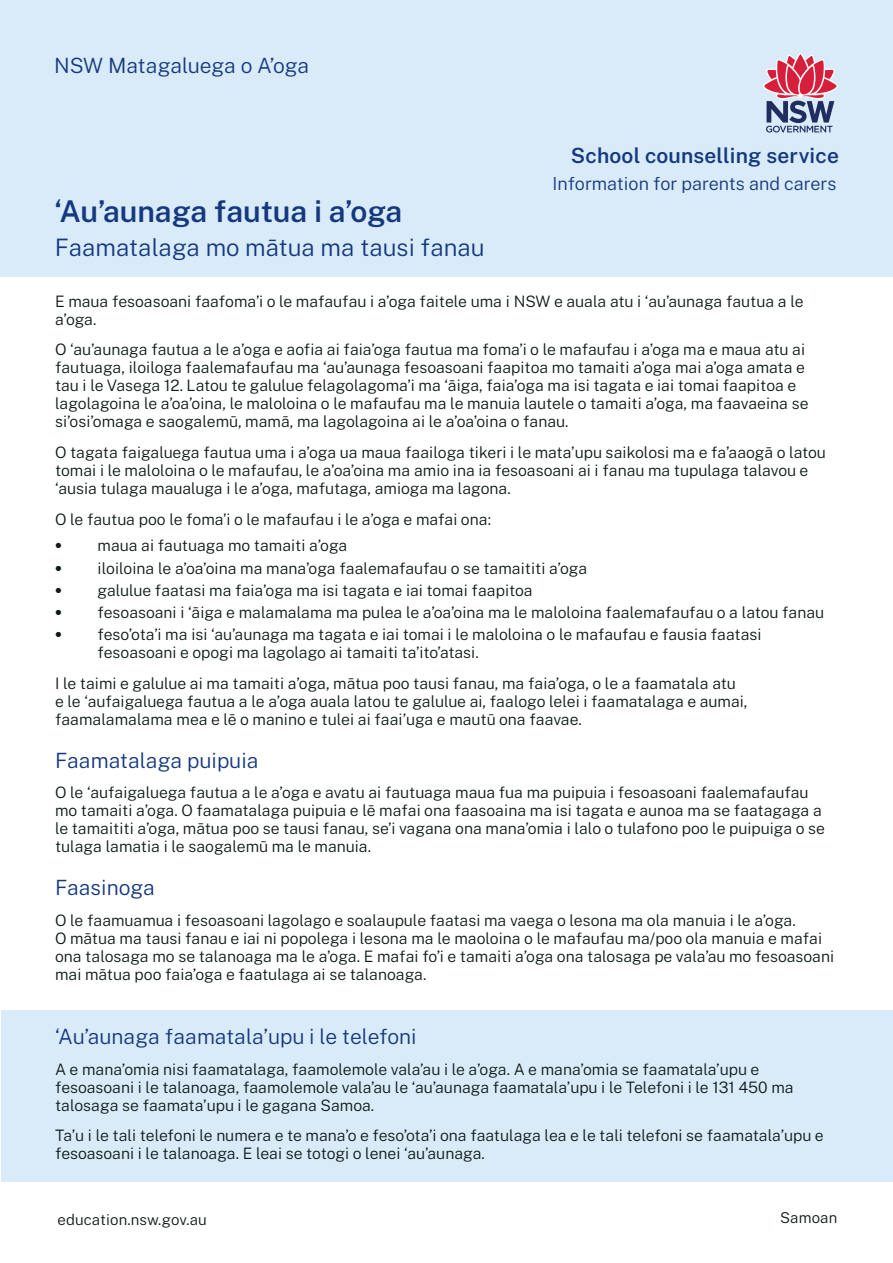
<style>
.page{position:relative;width:893px;height:1263px;background:#fff}
.page>*{position:absolute;margin:0;border:0;box-sizing:border-box;transform-origin:0 0}
.t1{font:600 30px "Public Sans";letter-spacing:-.005em;color:#15397f}
.t2{font:300 24px "Public Sans";color:#15397f}
.t3{font:300 21px "Public Sans";color:#15397f}
.t4{font:600 21px "Public Sans";letter-spacing:.01em;color:#15397f}
.t5{font:300 18px "Public Sans";color:#15397f}
.Body{font:300 15.75px/18px "Public Sans";color:#0f1a18}
.t6{font:900 15.75px "Montserrat";color:#0f1a18}
.t7{font:300 15px "Public Sans";letter-spacing:.01em;color:#0f1a18}
</style>
<div class="page">
<div style="left:0;top:0;width:893px;height:276px;background:#d9ebf9"></div>
<svg style="left:763px;top:53px;width:75px;height:80px"></svg>
<div style="left:1px;top:1010px;width:892px;height:172px;background:#d9ebf9"></div>
<p class="t3" style="left:54px;top:50px;width:257px">NSW Matagaluega o A’oga</p>
<h3 class="t4" style="left:571px;top:140px;width:270px">School counselling service</h3>
<p class="t5" style="left:553px;top:170px;width:285px">Information for parents and carers</p>
<h1 class="t1" style="left:55px;top:189px;width:349px">‘Au’aunaga fautua i a’oga</h1>
<h2 class="t2" style="left:55px;top:230px;width:431px">Faamatalaga mo mātua ma tausi fanau</h2>
<p class="Body" style="left:55px;top:291px;width:750px">E maua fesoasoani faafoma’i o le mafaufau i a’oga faitele uma i NSW e auala atu i ‘au’aunaga fautua a le a’oga.</p>
<p class="Body" style="left:55px;top:340px;width:755px">O ‘au’aunaga fautua a le a’oga e aofia ai faia’oga fautua ma foma’i o le mafaufau i a’oga ma e maua atu ai fautuaga, iloiloga faalemafaufau ma ‘au’aunaga fesoasoani faapitoa mo tamaiti a’oga mai a’oga amata e tau i le Vasega 12. Latou te galulue felagolagoma’i ma ‘āiga, faia’oga ma isi tagata e iai tomai faapitoa e lagolagoina le a’oa’oina, le maloloina o le mafaufau ma le manuia lautele o tamaiti a’oga, ma faavaeina se si’osi’omaga e saogalemū, mamā, ma lagolagoina ai le a’oa’oina o fanau.</p>
<p class="Body" style="left:55px;top:442px;width:772px">O tagata faigaluega fautua uma i a’oga ua maua faailoga tikeri i le mata’upu saikolosi ma e fa’aaogā o latou tomai i le maloloina o le mafaufau, le a’oa’oina ma amio ina ia fesoasoani ai i fanau ma tupulaga talavou e ‘ausia tulaga maualuga i le a’oga, mafutaga, amioga ma lagona.</p>
<p class="Body" style="left:55px;top:509px;width:437px">O le fautua poo le foma’i o le mafaufau i le a’oga e mafai ona:</p>
<p class="t6" style="left:55px;top:534px;width:8px">ٚ</p>
<p class="Body" style="left:98px;top:536px;width:251px">maua ai fautuaga mo tamaiti a’oga</p>
<p class="t6" style="left:55px;top:556px;width:8px">ٚ</p>
<p class="Body" style="left:98px;top:558px;width:491px">iloiloina le a’oa’oina ma mana’oga faalemafaufau o se tamaititi a’oga</p>
<p class="t6" style="left:55px;top:578px;width:8px">ٚ</p>
<p class="Body" style="left:98px;top:580px;width:437px">galulue faatasi ma faia’oga ma isi tagata e iai tomai faapitoa</p>
<p class="t6" style="left:55px;top:601px;width:8px">ٚ</p>
<p class="Body" style="left:98px;top:602px;width:728px">fesoasoani i ‘āiga e malamalama ma pulea le a’oa’oina ma le maloloina faalemafaufau o a latou fanau</p>
<p class="t6" style="left:55px;top:623px;width:8px">ٚ</p>
<p class="Body" style="left:98px;top:625px;width:665px">feso’ota’i ma isi ‘au’aunaga ma tagata e iai tomai i le maloloina o le mafaufau e fausia faatasi fesoasoani e opogi ma lagolago ai tamaiti ta’ito’atasi.</p>
<p class="Body" style="left:55px;top:673px;width:694px">I le taimi e galulue ai ma tamaiti a’oga, mātua poo tausi fanau, ma faia’oga, o le a faamatala atu e le ‘aufaigaluega fautua a le a’oga auala latou te galulue ai, faalogo lelei i faamatalaga e aumai, faamalamalama mea e lē o manino e tulei ai faai’uga e mautū ona faavae.</p>
<h3 class="t3" style="left:55px;top:745px;width:205px">Faamatalaga puipuia</h3>
<p class="Body" style="left:55px;top:783px;width:771px">O le ‘aufaigaluega fautua a le a’oga e avatu ai fautuaga maua fua ma puipuia i fesoasoani faalemafaufau mo tamaiti a’oga. O faamatalaga puipuia e lē mafai ona faasoaina ma isi tagata e aunoa ma se faatagaga a le tamaititi a’oga, mātua poo se tausi fanau, se’i vagana ona mana’omia i lalo o tulafono poo le puipuiga o se tulaga lamatia i le saogalemū ma le manuia.</p>
<h3 class="t3" style="left:55px;top:872px;width:102px">Faasinoga</h3>
<p class="Body" style="left:55px;top:910px;width:781px">O le faamuamua i fesoasoani lagolago e soalaupule faatasi ma vaega o lesona ma ola manuia i le a’oga.<br>O mātua ma tausi fanau e iai ni popolega i lesona ma le maoloina o le mafaufau ma/poo ola manuia e mafai ona talosaga mo se talanoaga ma le a’oga. E mafai fo’i e tamaiti a’oga ona talosaga pe vala’au mo fesoasoani mai mātua poo faia’oga e faatulaga ai se talanoaga.</p>
<h3 class="t3" style="left:55px;top:1021px;width:363px">‘Au’aunaga faamatala’upu i le telefoni</h3>
<p class="Body" style="left:55px;top:1059px;width:740px">A e mana’omia nisi faamatalaga, faamolemole vala’au i le a’oga. A e mana’omia se faamatala’upu e fesoasoani i le talanoaga, faamolemole vala’au le ‘au’aunaga faamatala’upu i le Telefoni i le 131 450 ma talosaga se faamata’upu i le gagana Samoa.</p>
<p class="Body" style="left:55px;top:1126px;width:770px">Ta’u i le tali telefoni le numera e te mana’o e feso’ota’i ona faatulaga lea e le tali telefoni se faamatala’upu e fesoasoani i le talanoaga. E leai se totogi o lenei ‘au’aunaga.</p>
<p class="t7" style="left:58px;top:1208px;width:151px">education.nsw.gov.au</p>
<p class="t7" style="left:780px;top:1207px;width:59px">Samoan</p>
</div>
